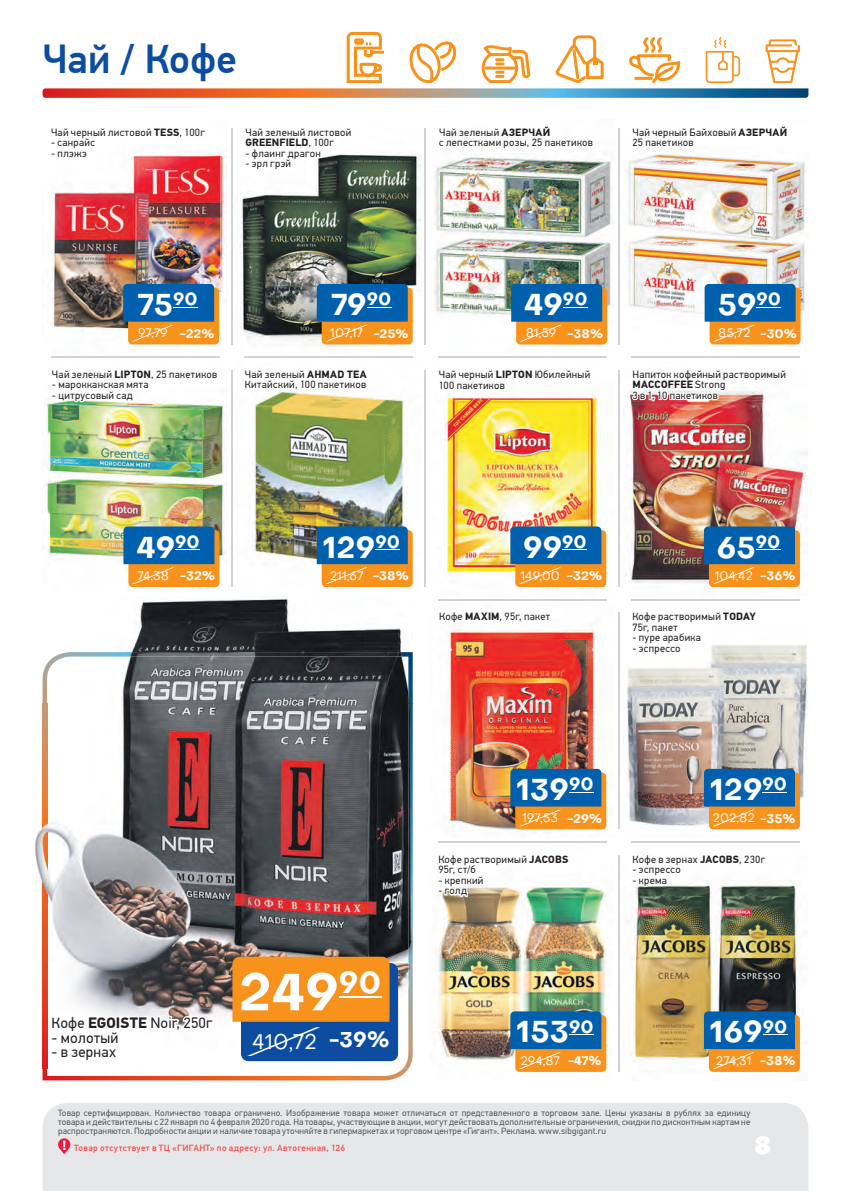
<style>
.page{position:relative;width:851px;height:1191px;background:#fff}
.page>*{position:absolute;margin:0;border:0;box-sizing:border-box;transform-origin:0 0}
.t1{font:700 51.15px "Subjective Serif";color:#fff}
.t2{font:500 40.5px "PF Din Text Pro";color:#0d4da1}
.t3{font:700 29.7px "Subjective Serif";color:#fff}
.t4{font:900 24px "Subjective Serif";color:#fff}
.t5{font:21px "Subjective Serif";color:#fff}
.t6{font:15px "PF Din Text Pro";letter-spacing:.01em;color:#231f20}
.t7{font:12.15px "Subjective Serif";color:#fff}
.t8{font:10.5px/10.5px "PF Din Text Pro";letter-spacing:.03em;color:#231f20}
.t9{font:9px/9px "PF Din Text Pro";letter-spacing:.015em;color:#57585a;text-align:justify}
.t10{font:500 9px "PF Din Text Pro";letter-spacing:.035em;color:#f05956}
.s1{font-weight:700}
</style>
<div class="page">
<div style="left:43px;top:1103px;width:765px;height:88px;background:#e6e7e9"></div>
<svg style="left:58px;top:1138px;width:12px;height:16px"></svg>
<svg style="left:43px;top:32px;width:765px;height:66px"></svg>
<hr style="left:231px;top:128px;width:1px;height:216px;background:#d1d2d4">
<hr style="left:51px;top:357px;width:168px;height:1px;background:#d1d2d4">
<hr style="left:244px;top:357px;width:168px;height:1px;background:#d1d2d4">
<hr style="left:438px;top:599px;width:168px;height:1px;background:#d1d2d4">
<hr style="left:438px;top:357px;width:168px;height:1px;background:#d1d2d4">
<hr style="left:631px;top:841px;width:168px;height:1px;background:#d1d2d4">
<hr style="left:631px;top:599px;width:168px;height:1px;background:#d1d2d4">
<hr style="left:631px;top:357px;width:168px;height:1px;background:#d1d2d4">
<hr style="left:231px;top:370px;width:1px;height:217px;background:#d1d2d4">
<hr style="left:424px;top:370px;width:1px;height:217px;background:#d1d2d4">
<hr style="left:424px;top:128px;width:1px;height:216px;background:#d1d2d4">
<hr style="left:618px;top:370px;width:1px;height:217px;background:#d1d2d4">
<hr style="left:618px;top:128px;width:1px;height:216px;background:#d1d2d4">
<hr style="left:618px;top:612px;width:1px;height:217px;background:#d1d2d4">
<img style="left:626px;top:155px;width:182px;height:190px">
<img style="left:445px;top:620px;width:162px;height:214px">
<img style="left:430px;top:156px;width:185px;height:189px">
<img style="left:623px;top:395px;width:185px;height:191px">
<img style="left:44px;top:401px;width:183px;height:184px">
<img style="left:630px;top:880px;width:172px;height:191px">
<img style="left:52px;top:152px;width:175px;height:193px">
<img style="left:252px;top:397px;width:161px;height:188px">
<img style="left:445px;top:392px;width:162px;height:192px">
<img style="left:240px;top:154px;width:181px;height:192px">
<svg style="left:654px;top:150px;width:55px;height:5px"></svg>
<svg style="left:445px;top:392px;width:147px;height:5px"></svg>
<svg style="left:243px;top:154px;width:110px;height:95px"></svg>
<svg style="left:52px;top:152px;width:155px;height:7px"></svg>
<svg style="left:438px;top:600px;width:114px;height:29px"></svg>
<svg style="left:271px;top:390px;width:85px;height:7px"></svg>
<svg style="left:630px;top:390px;width:157px;height:18px"></svg>
<img style="left:50px;top:400px;width:170px;height:91px">
<svg style="left:630px;top:842px;width:137px;height:46px"></svg>
<img style="left:623px;top:645px;width:185px;height:185px">
<svg style="left:43px;top:652px;width:370px;height:428px"></svg>
<img style="left:434px;top:883px;width:173px;height:186px">
<img style="left:435px;top:842px;width:136px;height:144px">
<hr style="left:438px;top:841px;width:168px;height:1px;background:#d1d2d4">
<hr style="left:618px;top:855px;width:1px;height:216px;background:#d1d2d4">
<svg style="left:629px;top:600px;width:129px;height:60px"></svg>
<img style="left:35px;top:598px;width:330px;height:470px">
<img style="left:365px;top:627px;width:38px;height:441px">
<img style="left:43px;top:652px;width:369px;height:52px">
<img style="left:43px;top:703px;width:4px;height:365px">
<img style="left:403px;top:703px;width:9px;height:365px">
<svg style="left:47px;top:1008px;width:169px;height:55px"></svg>
<svg style="left:704px;top:284px;width:96px;height:60px;background:#66797b"></svg>
<svg style="left:510px;top:769px;width:96px;height:60px;background:#637576"></svg>
<svg style="left:511px;top:284px;width:96px;height:60px;background:#65787a"></svg>
<svg style="left:510px;top:526px;width:96px;height:61px;background:#687979"></svg>
<svg style="left:317px;top:284px;width:95px;height:60px;background:#627578"></svg>
<svg style="left:510px;top:1011px;width:96px;height:61px;background:#67797a"></svg>
<svg style="left:123px;top:284px;width:96px;height:60px;background:#647779"></svg>
<svg style="left:703px;top:769px;width:96px;height:60px;background:#65787a"></svg>
<svg style="left:317px;top:526px;width:95px;height:61px;background:#66787a"></svg>
<svg style="left:703px;top:526px;width:96px;height:61px;background:#647577"></svg>
<svg style="left:123px;top:526px;width:96px;height:61px;background:#677979"></svg>
<svg style="left:703px;top:1011px;width:96px;height:61px;background:#667878"></svg>
<svg style="left:232px;top:956px;width:166px;height:105px;background:#9e7c56"></svg>
<hr style="left:339px;top:996px;width:42px;height:1px;background:#fff">
<h2 class="t2" style="left:43px;top:35px;width:196px">Чай / Кофе</h2>
<p class="t8" style="left:51px;top:127px;width:155px">Чай черный листовой <span class="s1">TESS</span>, 100г</p>
<p class="t8" style="left:51px;top:137px;width:45px">- санрайс</p>
<p class="t8" style="left:51px;top:148px;width:37px">- плэжэ</p>
<p class="t8" style="left:245px;top:127px;width:107px">Чай зеленый листовой<br><span class="s1">GREENFIELD</span>, 100г</p>
<p class="t8" style="left:245px;top:148px;width:77px">- флаинг драгон</p>
<p class="t8" style="left:245px;top:158px;width:47px">- эрл грэй</p>
<p class="t8" style="left:439px;top:127px;width:155px">Чай зеленый <span class="s1">АЗЕРЧАЙ<br></span>с лепестками розы, 25 пакетиков</p>
<p class="t8" style="left:632px;top:127px;width:156px">Чай черный Байховый <span class="s1">АЗЕРЧАЙ<br></span>25 пакетиков</p>
<h3 class="t3" style="left:138px;top:283px;width:61px">75<sup>90</sup></h3>
<p class="t7" style="left:138px;top:325px;width:78px">97,79 <span class="s1">-22%</span></p>
<p class="t8" style="left:52px;top:369px;width:167px">Чай зеленый <span class="s1">LIPTON</span>, 25 пакетиков</p>
<p class="t8" style="left:52px;top:380px;width:98px">- марокканская мята</p>
<p class="t8" style="left:52px;top:390px;width:82px">- цитрусовый сад</p>
<h3 class="t3" style="left:331px;top:283px;width:61px">79<sup>90</sup></h3>
<p class="t7" style="left:330px;top:325px;width:80px">107,17 <span class="s1">-25%</span></p>
<h3 class="t3" style="left:524px;top:283px;width:65px">49<sup>90</sup></h3>
<p class="t7" style="left:525px;top:325px;width:79px">81,59 <span class="s1">-38%</span></p>
<h3 class="t3" style="left:717px;top:283px;width:65px">59<sup>90</sup></h3>
<p class="t7" style="left:718px;top:325px;width:80px">85,72 <span class="s1">-30%</span></p>
<p class="t8" style="left:245px;top:369px;width:123px">Чай зеленый <span class="s1">AHMAD TEA<br></span>Китайский, 100 пакетиков</p>
<p class="t8" style="left:632px;top:369px;width:155px">Напиток кофейный растворимый<br><span class="s1">MACCOFFEE</span> Strong<br>3 в 1, 10 пакетиков</p>
<p class="t8" style="left:438px;top:369px;width:153px">Чай черный <span class="s1">LIPTON</span> Юбилейный<br>100 пакетиков</p>
<h3 class="t3" style="left:136px;top:525px;width:65px">49<sup>90</sup></h3>
<p class="t7" style="left:137px;top:567px;width:79px">74,38 <span class="s1">-32%</span></p>
<h3 class="t3" style="left:323px;top:525px;width:78px">129<sup>90</sup></h3>
<p class="t7" style="left:330px;top:567px;width:80px">211,67 <span class="s1">-38%</span></p>
<h3 class="t3" style="left:523px;top:525px;width:65px">99<sup>90</sup></h3>
<p class="t7" style="left:520px;top:567px;width:83px">149,00 <span class="s1">-32%</span></p>
<p class="t8" style="left:439px;top:611px;width:112px">Кофе <span class="s1">MAXIM</span>, 95г, пакет</p>
<h3 class="t3" style="left:716px;top:525px;width:65px">65<sup>90</sup></h3>
<p class="t7" style="left:714px;top:567px;width:82px">104,42 <span class="s1">-36%</span></p>
<p class="t8" style="left:632px;top:611px;width:125px">Кофе растворимый <span class="s1">TODAY<br></span>75г, пакет</p>
<p class="t8" style="left:632px;top:632px;width:70px">- пуре арабика</p>
<p class="t8" style="left:632px;top:643px;width:50px">- эспрессо</p>
<h3 class="t3" style="left:516px;top:768px;width:79px">139<sup>90</sup></h3>
<p class="t7" style="left:522px;top:810px;width:81px">197,53 <span class="s1">-29%</span></p>
<p class="t8" style="left:438px;top:854px;width:131px">Кофе растворимый <span class="s1">JACOBS<br></span>95г, ст/б</p>
<p class="t8" style="left:438px;top:875px;width:47px">- крепкий</p>
<p class="t8" style="left:438px;top:885px;width:30px">- голд</p>
<h3 class="t3" style="left:710px;top:768px;width:78px">129<sup>90</sup></h3>
<p class="t7" style="left:712px;top:810px;width:84px">202,82 <span class="s1">-35%</span></p>
<p class="t8" style="left:632px;top:854px;width:134px">Кофе в зернах <span class="s1">JACOBS</span>, 230г</p>
<p class="t8" style="left:632px;top:864px;width:50px">- эспрессо</p>
<p class="t8" style="left:632px;top:875px;width:36px">- крема</p>
<h3 class="t6" style="left:52px;top:1014px;width:162px">Кофе <span class="s1">EGOISTE</span> Noir, 250г</h3>
<h3 class="t6" style="left:52px;top:1028px;width:68px">- молотый</h3>
<h3 class="t6" style="left:52px;top:1043px;width:66px">- в зернах</h3>
<h1 class="t1" style="left:239px;top:955px;width:144px">249<sup>90</sup></h1>
<h3 class="t5" style="left:252px;top:1027px;width:139px">410,72 <span class="s1">-39%</span></h3>
<h3 class="t3" style="left:516px;top:1010px;width:79px">153<sup>90</sup></h3>
<p class="t7" style="left:520px;top:1052px;width:82px">294,87 <span class="s1">-47%</span></p>
<h3 class="t3" style="left:709px;top:1010px;width:79px">169<sup>90</sup></h3>
<p class="t7" style="left:715px;top:1052px;width:81px">274,31 <span class="s1">-38%</span></p>
<p class="t9" style="left:58px;top:1108px;width:693px">Товар сертифицирован. Количество товара ограничено. Изображение товара может отличаться от представленного в торговом зале. Цены указаны в рублях за единицу товара и действительны с 22 января по 4 февраля 2020 года. На товары, участвующие в акции, могут действовать дополнительные ограничения, скидки по дисконтным картам не распространяются. Подробности акции и наличие товара уточняйте в гипермаркетах и торговом центре «Гигант». Реклама. www.sibgigant.ru</p>
<h3 class="t4" style="left:754px;top:1126px;width:19px">8</h3>
<p class="t10" style="left:74px;top:1142px;width:272px">Товар отсутствует в ТЦ «ГИГАНТ» по адресу: ул. Автогенная, 126</p>
</div>
